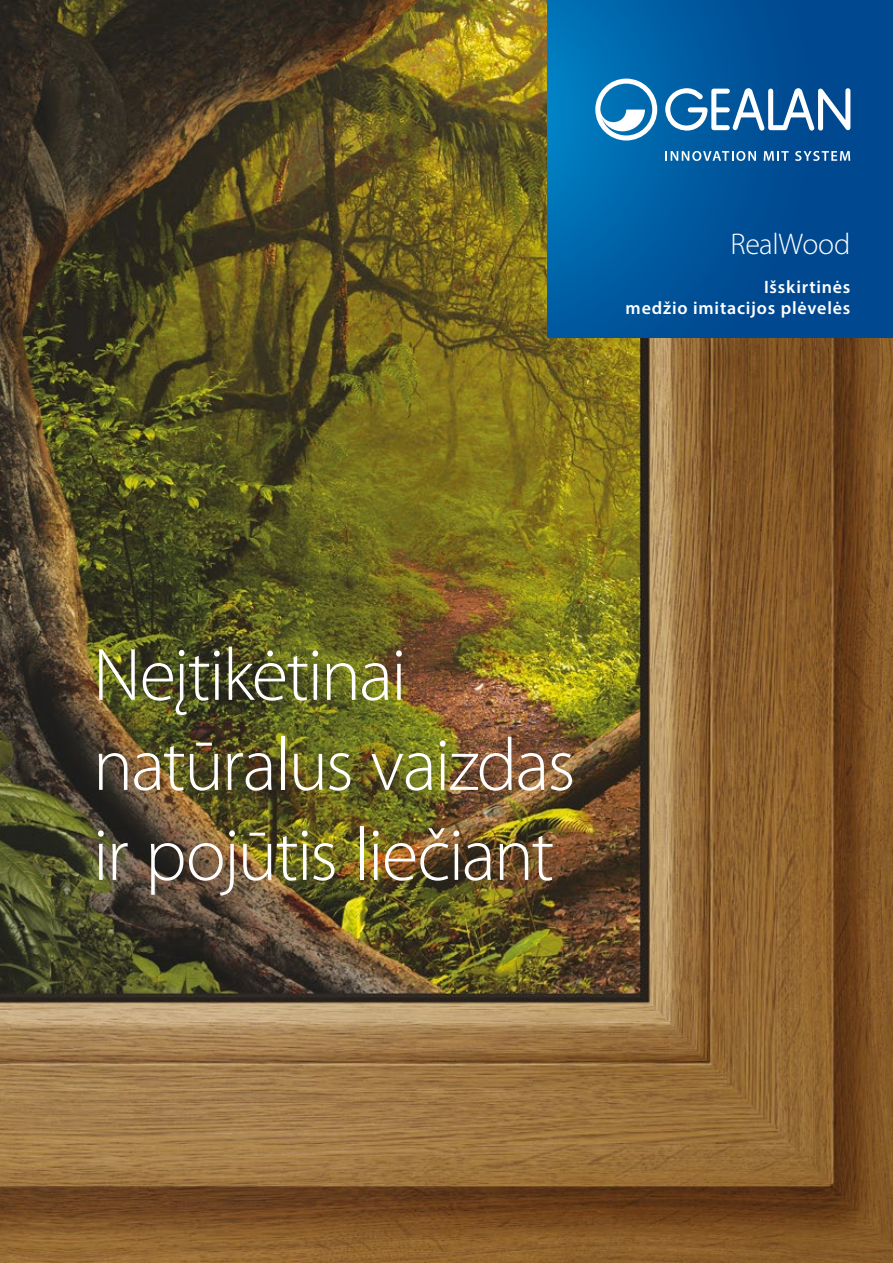
<style>
.page{position:relative;width:893px;height:1263px;background:#fff}
.page>*{position:absolute;margin:0;border:0;box-sizing:border-box;transform-origin:0 0}
.t1{font:300 75px/90px "Myriad Pro";letter-spacing:-.025em;color:#fff}
.t2{font:300 30px "Myriad Pro";letter-spacing:-.01em;color:#fff}
.t3{font:600 18px/21.6px "Myriad Pro";letter-spacing:.045em;color:#fff;text-align:right}
</style>
<div class="page">
<img style="left:0;top:0;width:893px;height:1263px">
<svg style="left:547px;top:0;width:346px;height:337px"></svg>
<svg style="left:595px;top:79px;width:62px;height:62px"></svg>
<svg style="left:665px;top:88px;width:185px;height:43px"></svg>
<svg style="left:665px;top:151px;width:91px;height:10px"></svg>
<svg style="left:764px;top:151px;width:25px;height:10px"></svg>
<svg style="left:795px;top:151px;width:55px;height:10px"></svg>
<p class="t2" style="left:730px;top:226px;width:121px">RealWood</p>
<p class="t3" style="left:626px;top:275px;width:226px">Išskirtinės<br>medžio imitacijos plėvelės</p>
<p class="t1" style="left:93px;top:629px;width:484px">Neįtikėtinai natūralus vaizdas ir pojūtis liečiant</p>
</div>
